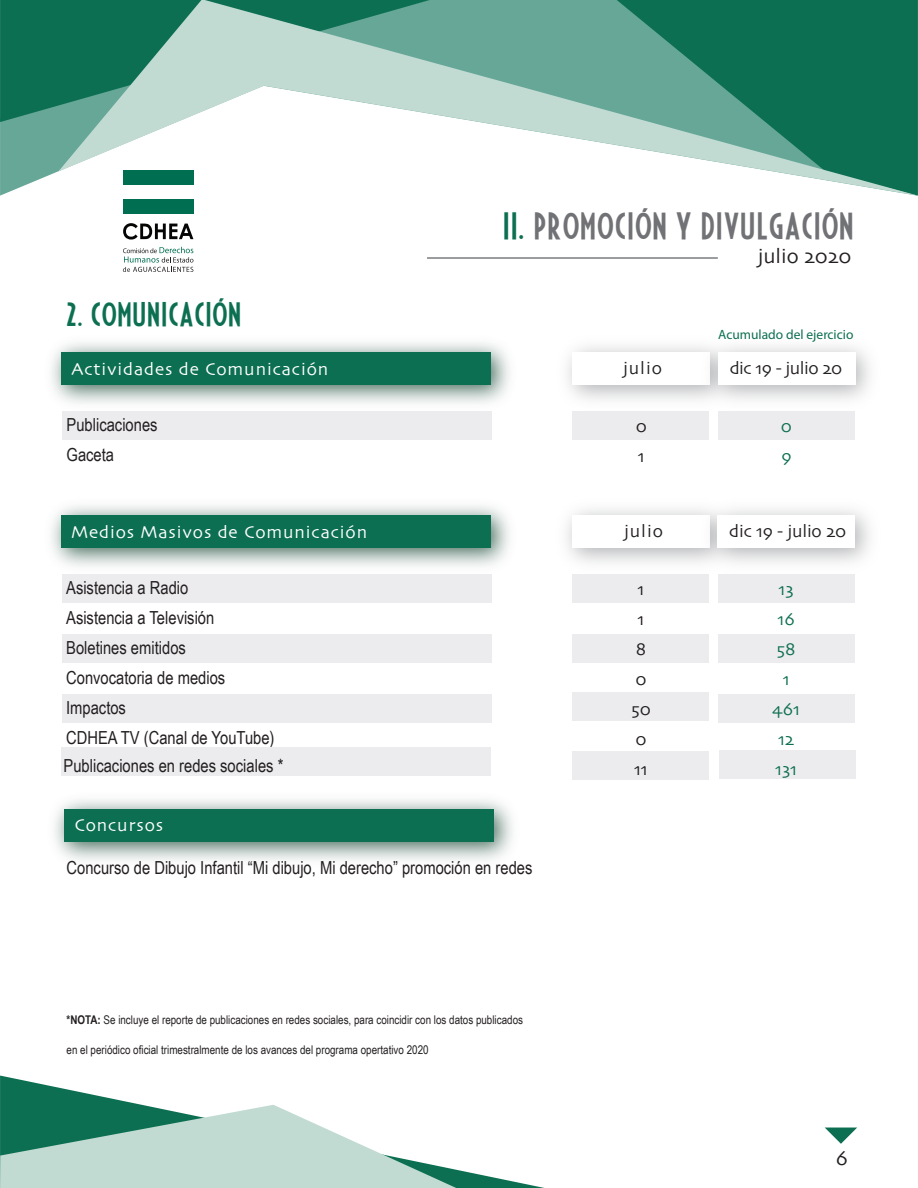
<style>
.page{position:relative;width:918px;height:1188px;background:#fff}
.page>*{position:absolute;margin:0;border:0;box-sizing:border-box;transform-origin:0 0}
.t1{font:30px "Fiesta";letter-spacing:.05em;color:#717275}
.t2{font:27px "Fiesta";letter-spacing:.05em;color:#0d6f51}
.t3{font:21px "Skia";color:#231f20}
.t4{font:18px/30px "Arial Narrow";color:#231f20}
.t5{font:18px "Skia";letter-spacing:.05em;color:#fff}
.t6{font:18px/30px "Skia";letter-spacing:-.01em;color:#231f20}
.t7{font:18px/30px "Skia";color:#0d6f51}
.t8{font:13.5px "Myriad Pro";color:#0d6f51}
.t9{font:12px "Arial Narrow";color:#231f20}
.s1{color:#0d6f51}
.s2{font-weight:700}
</style>
<div class="page">
<div style="left:572px;top:692px;width:137px;height:29px;background:#ececee"></div>
<div style="left:718px;top:694px;width:137px;height:28px;background:#ececee"></div>
<div style="left:62px;top:411px;width:430px;height:29px;background:#ececee"></div>
<svg style="left:0;top:122px;width:58px;height:74px;fill:#66a797"></svg>
<svg style="left:0;top:0;width:58px;height:122px;background:#137255"></svg>
<svg style="left:58px;top:0;width:860px;height:196px"></svg>
<svg style="left:0;top:1076px;width:544px;height:112px"></svg>
<svg style="left:0;top:1105px;width:456px;height:83px"></svg>
<svg style="left:825px;top:1128px;width:32px;height:16px"></svg>
<div style="left:123px;top:171px;width:70px;height:14px;background:#006e51"></div>
<div style="left:123px;top:200px;width:70px;height:14px;background:#006e51"></div>
<svg style="left:123px;top:223px;width:70px;height:17px"></svg>
<svg style="left:123px;top:247px;width:70px;height:25px"></svg>
<hr style="left:427px;top:257px;width:291px;height:2px;background:#7a7c7f">
<div style="left:61px;top:352px;width:430px;height:33px;background:#0d6f51"></div>
<div style="left:573px;top:411px;width:136px;height:29px;background:#ececee"></div>
<div style="left:718px;top:411px;width:137px;height:29px;background:#ececee"></div>
<div style="left:62px;top:635px;width:429px;height:28px;background:#ececee"></div>
<div style="left:62px;top:694px;width:429px;height:28px;background:#ececee"></div>
<div style="left:62px;top:575px;width:429px;height:28px;background:#ececee"></div>
<div style="left:61px;top:515px;width:430px;height:33px;background:#0d6f51"></div>
<div style="left:572px;top:635px;width:137px;height:28px;background:#ececee"></div>
<div style="left:572px;top:575px;width:137px;height:28px;background:#ececee"></div>
<div style="left:718px;top:635px;width:137px;height:28px;background:#ececee"></div>
<div style="left:718px;top:575px;width:137px;height:28px;background:#ececee"></div>
<img style="left:54px;top:799px;width:459px;height:62px">
<div style="left:64px;top:809px;width:430px;height:32px;background:#0d6f51"></div>
<div style="left:720px;top:750px;width:136px;height:29px;background:#ececee"></div>
<div style="left:572px;top:751px;width:137px;height:28px;background:#ececee"></div>
<div style="left:61px;top:747px;width:430px;height:29px;background:#ececee"></div>
<h1 class="t1" style="left:503px;top:208px;width:352px"><span class="s1">II.</span> PROMOCIÓN Y DIVULGACIÓN</h1>
<p class="t3" style="left:758px;top:243px;width:95px">julio 2020</p>
<h2 class="t2" style="left:66px;top:298px;width:176px">2. COMUNICACIÓN</h2>
<p class="t5" style="left:72px;top:358px;width:258px">Actividades de Comunicación</p>
<p class="t6" style="left:623px;top:354px;width:40px">julio</p>
<p class="t6" style="left:730px;top:354px;width:114px">dic 19 - julio 20</p>
<p class="t8" style="left:718px;top:326px;width:137px">Acumulado del ejercicio</p>
<p class="t4" style="left:67px;top:409px;width:93px">Publicaciones<br>Gaceta</p>
<p class="t6" style="left:636px;top:412px;width:13px">0<br>1</p>
<p class="t7" style="left:781px;top:412px;width:13px">0<br>9</p>
<p class="t5" style="left:71px;top:521px;width:298px">Medios Masivos de Comunicación</p>
<p class="t6" style="left:729px;top:517px;width:118px">dic 19 - julio 20</p>
<p class="t6" style="left:624px;top:517px;width:40px">julio</p>
<p class="t4" style="left:66px;top:572px;width:210px">Asistencia a Radio<br>Asistencia a Televisión<br>Boletines emitidos<br>Convocatoria de medios<br>Impactos<br>CDHEA TV (Canal de YouTube)</p>
<p class="t4" style="left:64px;top:750px;width:221px">Publicaciones en redes sociales *</p>
<p class="t5" style="left:74px;top:815px;width:90px">Concursos</p>
<p class="t4" style="left:67px;top:852px;width:467px">Concurso de Dibujo Infantil “Mi dibujo, Mi derecho” promoción en redes</p>
<p class="t9" style="left:67px;top:1011px;width:458px"><span class="s2">*NOTA:</span> Se incluye el reporte de publicaciones en redes sociales, para coincidir con los datos publicados</p>
<p class="t9" style="left:67px;top:1041px;width:364px">en el periódico oficial trimestralmente de los avances del programa opertativo 2020</p>
<p class="t6" style="left:631px;top:575px;width:21px;text-align:center">1<br>1<br>8<br>0<br>50<br>0<br>11</p>
<p class="t7" style="left:772px;top:575px;width:29px;text-align:center">13<br>16<br>58<br>1<br>461<br>12<br>131</p>
<p class="t3" style="left:836px;top:1146px;width:14px">6</p>
</div>
